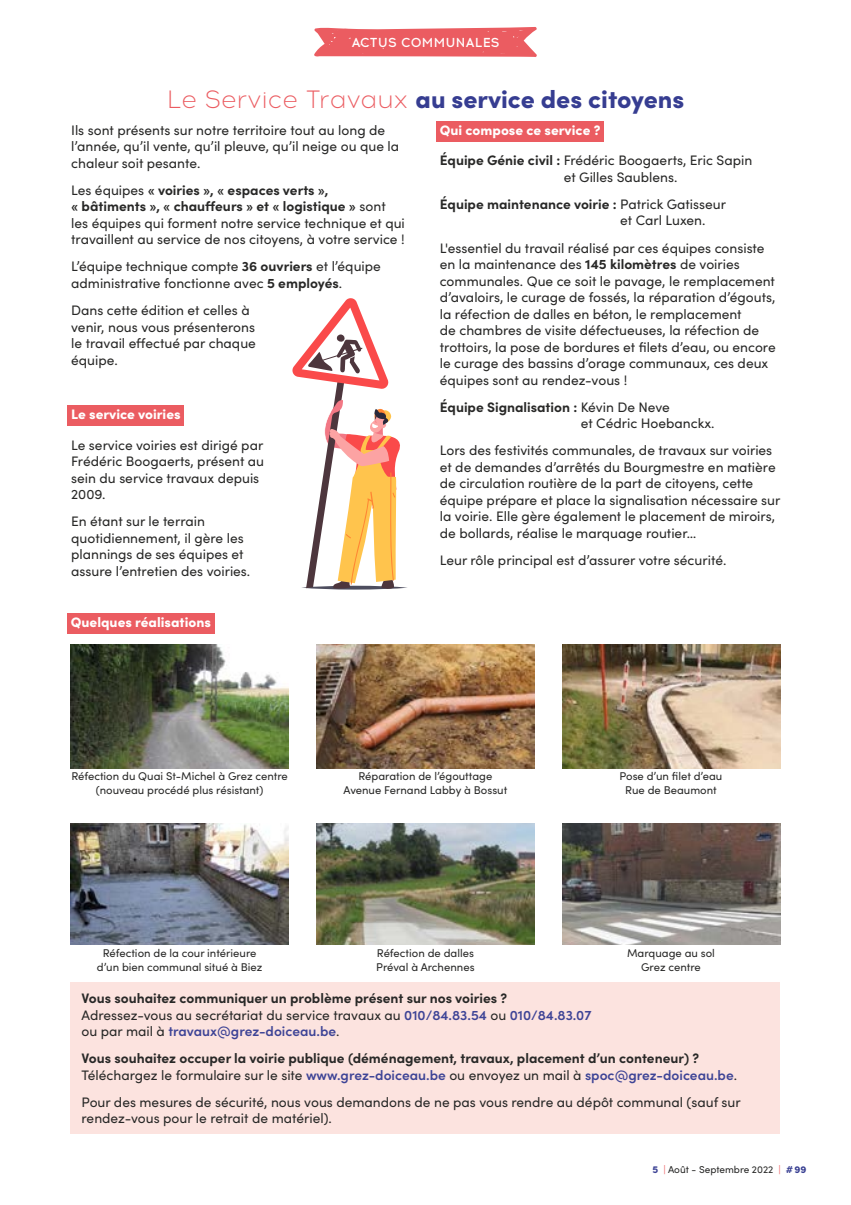
<style>
.page{position:relative;width:851px;height:1205px;background:#fff}
.page>*{position:absolute;margin:0;border:0;box-sizing:border-box;transform-origin:0 0}
.t1{font:900 25px "Sofia Pro";color:#363d91}
.t2{font:13.75px/16.5px "Sofia Pro";color:#282827}
.t3{font:700 13.75px/16.5px "Sofia Pro";color:#282827}
.t4{font:900 13.75px "Sofia Pro";color:#fff}
.t5{font:500 13px "Acrom";letter-spacing:.01em;color:#fff}
.t6{font:11.25px/13.5px "Sofia Pro";color:#282827;text-align:center}
.t7{font:10px "Sofia Pro";color:#282827}
.s1{font-family:"Acrom";font-weight:300;color:#eb5c61}
.s2{font-weight:700}
.s3{font-weight:600;color:#3e4496}
.s4{font-weight:400}
.s5{font-weight:900;color:#3e4496}
.s6{color:#ec6669}
.s7{font-weight:900;color:#363d91}
</style>
<div class="page">
<div style="left:68px;top:405px;width:116px;height:21px;background:#eb5c61"></div>
<div style="left:436px;top:121px;width:168px;height:21px;background:#eb5c61"></div>
<svg style="left:314px;top:27px;width:223px;height:30px;background:#ed6e72"></svg>
<div style="left:71px;top:982px;width:709px;height:152px;background:#fce3df"></div>
<div style="left:67px;top:613px;width:147px;height:21px;background:#eb5c61"></div>
<img style="left:71px;top:644px;width:217px;height:125px">
<img style="left:317px;top:644px;width:217px;height:125px">
<img style="left:562px;top:644px;width:218px;height:125px">
<img style="left:71px;top:823px;width:217px;height:122px">
<img style="left:317px;top:823px;width:217px;height:122px">
<img style="left:562px;top:823px;width:218px;height:122px">
<hr style="left:301px;top:586px;width:106px;height:3px;background:#4d4d5e;border-radius:50%">
<svg style="left:292px;top:298px;width:112px;height:292px"></svg>
<p class="t5" style="left:351px;top:34px;width:150px">ACTUS COMMUNALES</p>
<h1 class="t1" style="left:167px;top:79px;width:519px"><span class="s1">Le Service Travaux</span> au service des citoyens</h1>
<p class="t2" style="left:71px;top:121px;width:329px">Ils sont présents sur notre territoire tout au long de l’année, qu’il vente, qu’il pleuve, qu’il neige ou que la chaleur soit pesante.</p>
<p class="t2" style="left:71px;top:181px;width:335px">Les équipes <span class="s2">« voiries », « espaces verts »,<br>« bâtiments », « chauffeurs » et « logistique »</span> sont les équipes qui forment notre service technique et qui travaillent au service de nos citoyens, à votre service !</p>
<p class="t2" style="left:71px;top:258px;width:311px">L’équipe technique compte <span class="s2">36 ouvriers</span> et l’équipe administrative fonctionne avec <span class="s2">5 employés</span>.</p>
<p class="t2" style="left:71px;top:301px;width:186px">Dans cette édition et celles à venir, nous vous présenterons le travail effectué par chaque équipe.</p>
<p class="t4" style="left:440px;top:119px;width:162px">Qui compose ce service ?</p>
<p class="t2" style="left:563px;top:151px;width:190px;text-indent:-124px"><span class="s2">Équipe Génie civil :</span> Frédéric Boogaerts, Eric Sapin et Gilles Saublens.</p>
<p class="t2" style="left:620px;top:195px;width:107px;text-indent:-180px"><span class="s2">Équipe maintenance voirie :</span> Patrick Gatisseur et Carl Luxen.</p>
<p class="t2" style="left:440px;top:239px;width:337px">L'essentiel du travail réalisé par ces équipes consiste en la maintenance des <span class="s2">145 kilomètres</span> de voiries communales. Que ce soit le pavage, le remplacement d’avaloirs, le curage de fossés, la réparation d’égouts, la réfection de dalles en béton, le remplacement<br>de chambres de visite défectueuses, la réfection de trottoirs, la pose de bordures et filets d’eau, ou encore le curage des bassins d’orage communaux, ces deux équipes sont au rendez-vous !</p>
<p class="t2" style="left:580px;top:398px;width:135px;text-indent:-141px"><span class="s2">Équipe Signalisation :</span> Kévin De Neve<br>et Cédric Hoebanckx.</p>
<p class="t2" style="left:440px;top:441px;width:342px">Lors des festivités communales, de travaux sur voiries et de demandes d’arrêtés du Bourgmestre en matière de circulation routière de la part de citoyens, cette équipe prépare et place la signalisation nécessaire sur la voirie. Elle gère également le placement de miroirs, de bollards, réalise le marquage routier…</p>
<p class="t2" style="left:440px;top:551px;width:288px">Leur rôle principal est d’assurer votre sécurité.</p>
<p class="t4" style="left:71px;top:403px;width:111px">Le service voiries</p>
<p class="t2" style="left:71px;top:436px;width:194px">Le service voiries est dirigé par<br>Frédéric Boogaerts, présent au sein du service travaux depuis<br>2009.</p>
<p class="t2" style="left:71px;top:512px;width:180px">En étant sur le terrain quotidiennement, il gère les plannings de ses équipes et assure l’entretien des voiries.</p>
<p class="t4" style="left:71px;top:611px;width:142px">Quelques réalisations</p>
<p class="t6" style="left:71px;top:769px;width:218px">Réfection du Quai St-Michel à Grez centre (nouveau procédé plus résistant)</p>
<p class="t6" style="left:343px;top:769px;width:165px">Réparation de l’égouttage<br>Avenue Fernand Labby à Bossut</p>
<p class="t6" style="left:97px;top:946px;width:167px">Réfection de la cour intérieure d’un bien communal situé à Biez</p>
<p class="t6" style="left:376px;top:946px;width:100px;text-align:left">Réfection de dalles<br>Préval à Archennes</p>
<p class="t6" style="left:619px;top:769px;width:104px">Pose d’un filet d’eau<br>Rue de Beaumont</p>
<p class="t6" style="left:627px;top:946px;width:89px">Marquage au sol<br>Grez centre</p>
<p class="t2" style="left:81px;top:989px;width:511px"><span class="s2">Vous souhaitez communiquer un problème présent sur nos voiries ?<br></span>Adressez-vous au secrétariat du service travaux au <span class="s3">010/84.83.54</span> ou <span class="s3">010/84.83.07 </span>ou par mail à <span class="s3">travaux@grez-doiceau.be</span>.</p>
<p class="t3" style="left:81px;top:1049px;width:657px">Vous souhaitez occuper la voirie publique (déménagement, travaux, placement d’un conteneur) ?<br><span class="s4">Téléchargez le formulaire sur le site</span> <span class="s3">www.grez-doiceau.be</span> <span class="s4">ou envoyez un mail à</span> <span class="s3">spoc@grez-doiceau.be</span><span class="s4">.</span></p>
<p class="t2" style="left:81px;top:1093px;width:660px">Pour des mesures de sécurité, nous vous demandons de ne pas vous rendre au dépôt communal (sauf sur rendez-vous pour le retrait de matériel).</p>
<p class="t7" style="left:652px;top:1162px;width:155px"><span class="s5">5</span> <span class="s6">|</span> Août - Septembre 2022 <span class="s6">|</span> <span class="s7">#99</span></p>
</div>
